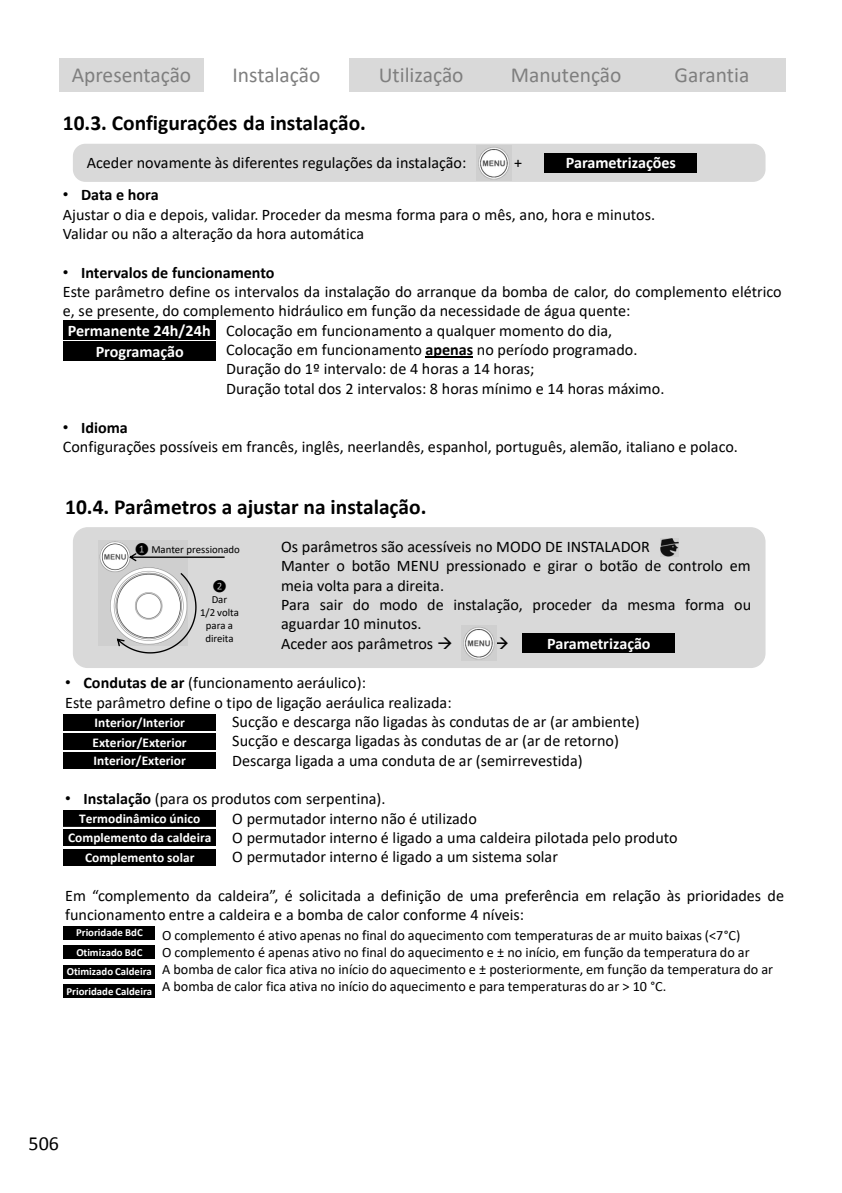
<style>
.page{position:relative;width:842px;height:1193px;background:#fff}
.page>*{position:absolute;margin:0;border:0;box-sizing:border-box;transform-origin:0 0}
.t1{font:700 21.4px "Calibri";color:#000}
.t2{font:21.4px "Calibri";color:#7f7f7f}
.t3{font:20px "Calibri";color:#000}
.t4{font:16.2px/19.4px "Calibri";color:#000}
.t5{font:700 16.2px/20.8px "Calibri";letter-spacing:-.005em;color:#fff;text-align:center}
.t6{font:700 16.2px "Calibri";color:#000}
.t7{font:14.2px/17px "Calibri";color:#000}
.t8{font:700 13.4px/19.4px "Calibri";color:#fff}
.t9{font:700 10.8px/19.4px "Calibri";color:#fff;text-align:center}
.t10{font:10.8px/13px "Calibri";letter-spacing:-.005em;color:#000;text-align:center}
.s1{font-family:"Arial"}
.s2{font-weight:700}
.s3{font-family:"Arial";font-weight:400}
</style>
<div class="page">
<div style="left:59px;top:58px;width:145px;height:33px;background:#d9d9d9"></div>
<div style="left:348px;top:58px;width:145px;height:33px;background:#d9d9d9"></div>
<div style="left:493px;top:58px;width:145px;height:33px;background:#d9d9d9"></div>
<div style="left:638px;top:58px;width:147px;height:33px;background:#d9d9d9"></div>
<hr style="left:425px;top:357px;width:48px;height:1px;background:#000">
<div style="left:73px;top:144px;width:691px;height:37px;background:#d9d9d9;border-radius:12px"></div>
<div style="left:73px;top:144px;width:692px;height:38px;border:1px solid #d9d9d9;border-radius:12px"></div>
<img style="left:478px;top:146px;width:32px;height:34px">
<div style="left:63px;top:321px;width:152px;height:19px;background:#000"></div>
<div style="left:63px;top:341px;width:153px;height:20px;background:#000"></div>
<div style="left:544px;top:153px;width:152px;height:20px;background:#000"></div>
<div style="left:73px;top:528px;width:691px;height:139px;background:#d9d9d9;border-radius:14px"></div>
<div style="left:73px;top:527px;width:692px;height:141px;border:1px solid #d9d9d9;border-radius:14px"></div>
<img style="left:463px;top:626px;width:31px;height:34px">
<div style="left:522px;top:633px;width:153px;height:20px;background:#000"></div>
<img style="left:99px;top:541px;width:83px;height:99px">
<img style="left:660px;top:538px;width:18px;height:19px">
<svg style="left:129px;top:553px;width:95px;height:8px"></svg>
<svg style="left:117px;top:573px;width:79px;height:80px"></svg>
<div style="left:63px;top:714px;width:153px;height:16px;background:#000"></div>
<div style="left:63px;top:733px;width:153px;height:17px;background:#000"></div>
<div style="left:63px;top:752px;width:153px;height:16px;background:#000"></div>
<div style="left:63px;top:810px;width:153px;height:16px;background:#000"></div>
<div style="left:63px;top:829px;width:153px;height:17px;background:#000"></div>
<div style="left:63px;top:849px;width:153px;height:16px;background:#000"></div>
<div style="left:63px;top:926px;width:92px;height:13px;background:#000"></div>
<div style="left:63px;top:946px;width:92px;height:13px;background:#000"></div>
<div style="left:63px;top:965px;width:92px;height:13px;background:#000"></div>
<div style="left:63px;top:984px;width:92px;height:13px;background:#000"></div>
<h1 class="t2" style="left:72px;top:66px;width:121px">Apresentação</h1>
<h1 class="t2" style="left:232px;top:66px;width:89px">Instalação</h1>
<h1 class="t2" style="left:378px;top:66px;width:86px">Utilização</h1>
<h1 class="t2" style="left:510px;top:66px;width:112px">Manutenção</h1>
<h1 class="t2" style="left:674px;top:66px;width:76px">Garantia</h1>
<h1 class="t1" style="left:63px;top:114px;width:304px">10.3. Configurações da instalação.</h1>
<p class="t4" style="left:87px;top:155px;width:381px">Aceder novamente às diferentes regulações da instalação:</p>
<p class="t4" style="left:514px;top:155px;width:10px">+</p>
<p class="t5" style="left:565px;top:154px;width:112px">Parametrizações</p>
<p class="t4" style="left:63px;top:186px;width:593px"><span class="s1">•</span> <span class="s2">Data e hora<br></span>Ajustar o dia e depois, validar. Proceder da mesma forma para o mês, ano, hora e minutos.<br>Validar ou não a alteração da hora automática</p>
<p class="t6" style="left:63px;top:265px;width:213px"><span class="s3">•</span> Intervalos de funcionamento</p>
<p class="t4" style="left:63px;top:283px;width:720px">Este parâmetro define os intervalos da instalação do arranque da bomba de calor, do complemento elétrico</p>
<p class="t4" style="left:63px;top:303px;width:569px">e, se presente, do complemento hidráulico em função da necessidade de água quente:</p>
<p class="t4" style="left:226px;top:322px;width:387px">Colocação em funcionamento a qualquer momento do dia,</p>
<p class="t4" style="left:226px;top:341px;width:412px">Colocação em funcionamento <span class="s2">apenas</span> no período programado.</p>
<p class="t4" style="left:226px;top:361px;width:309px">Duração do 1º intervalo: de 4 horas a 14 horas;</p>
<p class="t4" style="left:226px;top:380px;width:439px">Duração total dos 2 intervalos: 8 horas mínimo e 14 horas máximo.</p>
<p class="t4" style="left:63px;top:419px;width:676px"><span class="s1">•</span> <span class="s2">Idioma<br></span>Configurações possíveis em francês, inglês, neerlandês, espanhol, português, alemão, italiano e polaco.</p>
<p class="t5" style="left:68px;top:321px;width:144px">Permanente 24h/24h<br>Programação</p>
<h1 class="t1" style="left:65px;top:498px;width:362px">10.4. Parâmetros a ajustar na instalação.</h1>
<p class="t4" style="left:281px;top:538px;width:471px">Os parâmetros são acessíveis no MODO DE INSTALADOR<br>Manter o botão MENU pressionado e girar o botão de controlo em meia volta para a direita.<br>Para sair do modo de instalação, proceder da mesma forma ou aguardar 10 minutos.<br>Aceder aos parâmetros</p>
<p class="t10" style="left:135px;top:543px;width:107px">❶ Manter pressionado</p>
<p class="t10" style="left:200px;top:581px;width:40px">❷<br>Dar<br>1/2 volta para a direita</p>
<p class="t5" style="left:547px;top:634px;width:105px">Parametrização</p>
<p class="t4" style="left:65px;top:674px;width:302px"><span class="s1">•</span> <span class="s2">Condutas de ar</span> (funcionamento aeráulico):</p>
<p class="t4" style="left:65px;top:694px;width:388px">Este parâmetro define o tipo de ligação aeráulica realizada:</p>
<p class="t4" style="left:232px;top:713px;width:409px">Sucção e descarga não ligadas às condutas de ar (ar ambiente)</p>
<p class="t4" style="left:232px;top:732px;width:388px">Sucção e descarga ligadas às condutas de ar (ar de retorno)</p>
<p class="t4" style="left:232px;top:752px;width:352px">Descarga ligada a uma conduta de ar (semirrevestida)</p>
<p class="t4" style="left:232px;top:790px;width:446px;text-indent:-167px"><span class="s1">•</span> <span class="s2">Instalação</span> (para os produtos com serpentina).<br>O permutador interno não é utilizado<br>O permutador interno é ligado a uma caldeira pilotada pelo produto O permutador interno é ligado a um sistema solar</p>
<p class="t4" style="left:65px;top:887px;width:720px">Em “complemento da caldeira”, é solicitada a definição de uma preferência em relação às prioridades de funcionamento entre a caldeira e a bomba de calor conforme 4 níveis:</p>
<p class="t7" style="left:162px;top:927px;width:612px">O complemento é ativo apenas no final do aquecimento com temperaturas de ar muito baixas (&lt;7°C)<br>O complemento é apenas ativo no final do aquecimento e ± no início, em função da temperatura do ar<br>A bomba de calor fica ativa no início do aquecimento e ± posteriormente, em função da temperatura do ar A bomba de calor fica ativa no início do aquecimento e para temperaturas do ar &gt; 10 °C.</p>
<p class="t8" style="left:93px;top:714px;width:95px">Interior/Interior<br>Exterior/Exterior</p>
<p class="t8" style="left:94px;top:751px;width:94px">Interior/Exterior</p>
<p class="t8" style="left:68px;top:810px;width:145px;text-align:center">Termodinâmico único<br>Complemento da caldeira<br>Complemento solar</p>
<p class="t9" style="left:66px;top:924px;width:87px">Prioridade BdC<br>Otimizado BdC<br>Otimizado Caldeira<br>Prioridade Caldeira</p>
<p class="t3" style="left:29px;top:1131px;width:32px">506</p>
</div>
